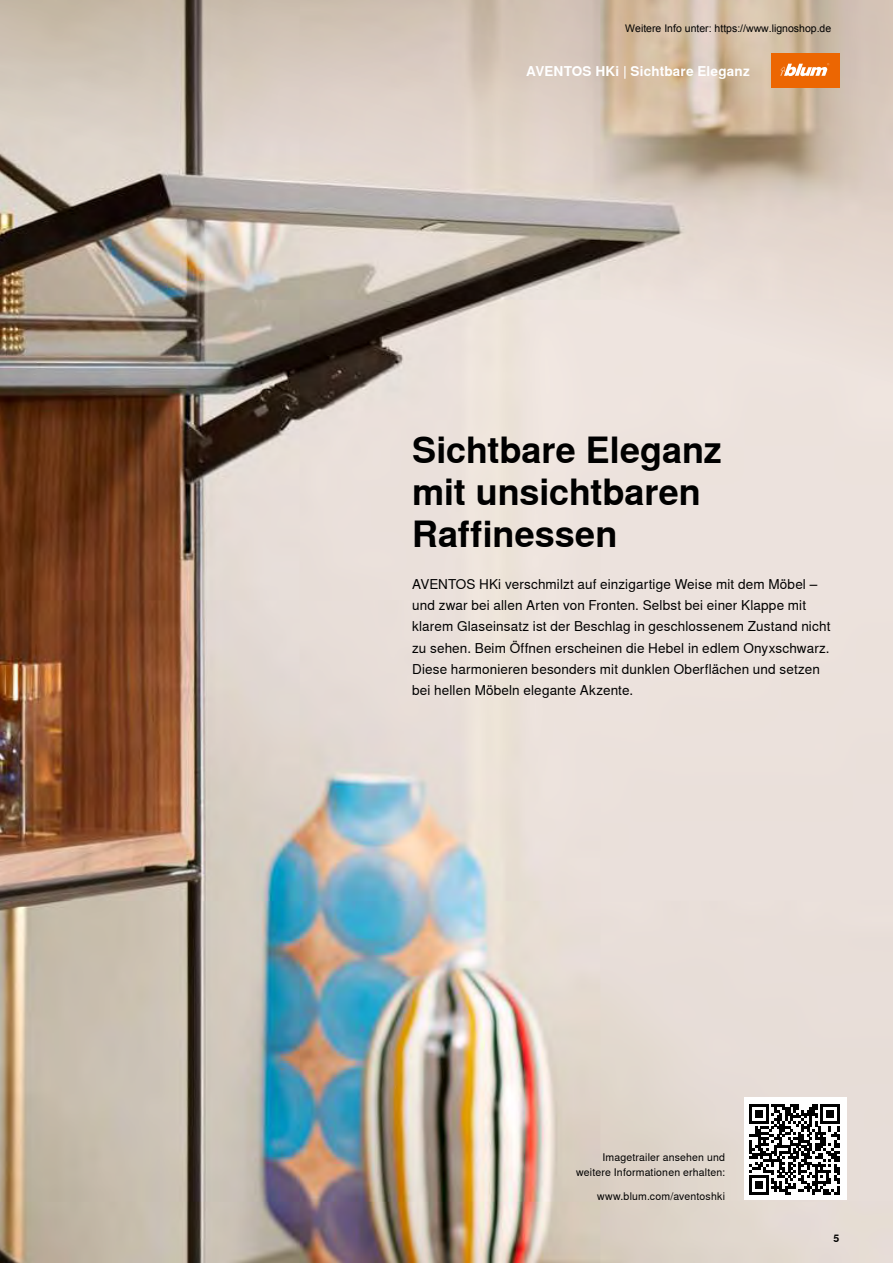
<style>
.page{position:relative;width:893px;height:1263px;background:#fff}
.page>*{position:absolute;margin:0;border:0;box-sizing:border-box;transform-origin:0 0}
.t1{font:700 36px/42.2px "Nimbus Sans Global";color:#000}
.t2{font:13.5px/21px "Nimbus Sans Global";letter-spacing:.01em;color:#000}
.t3{font:700 13.5px "Nimbus Sans Global";letter-spacing:.015em;color:#fff}
.t4{font:10.5px/15px "Nimbus Sans Global";letter-spacing:.015em;color:#000;text-align:right}
.t5{font:10.5px "Arial";color:#000}
.t6{font:700 10.5px "Nimbus Sans Global";color:#000}
</style>
<div class="page">
<img style="left:0;top:399px;width:893px;height:864px">
<div style="left:744px;top:1098px;width:102px;height:102px;background:#fff"></div>
<svg style="left:750px;top:1104px;width:89px;height:90px"></svg>
<svg style="left:0;top:0;width:893px;height:399px;background:#c3b7ac"></svg>
<div style="left:771px;top:54px;width:68px;height:34px;background:#ec6602"></div>
<svg style="left:780px;top:63px;width:49px;height:13px"></svg>
<p class="t5" style="left:625px;top:21px;width:208px">Weitere Info unter: https://www.lignoshop.de</p>
<p class="t3" style="left:526px;top:63px;width:225px">AVENTOS HKi | Sichtbare Eleganz</p>
<h1 class="t1" style="left:412px;top:430px;width:311px">Sichtbare Eleganz mit unsichtbaren<br>Raffinessen</h1>
<p class="t2" style="left:412px;top:574px;width:420px">AVENTOS HKi verschmilzt auf einzigartige Weise mit dem Möbel – und zwar bei allen Arten von Fronten. Selbst bei einer Klappe mit klarem Glaseinsatz ist der Beschlag in geschlossenem Zustand nicht zu sehen. Beim Öffnen erscheinen die Hebel in edlem Onyxschwarz.<br>Diese harmonieren besonders mit dunklen Oberflächen und setzen bei hellen Möbeln elegante Akzente.</p>
<p class="t4" style="left:576px;top:1150px;width:150px">Imagetrailer ansehen und weitere Informationen erhalten:</p>
<p class="t4" style="left:597px;top:1189px;width:129px">www.blum.com/aventoshki</p>
<p class="t6" style="left:833px;top:1232px;width:7px">5</p>
</div>
